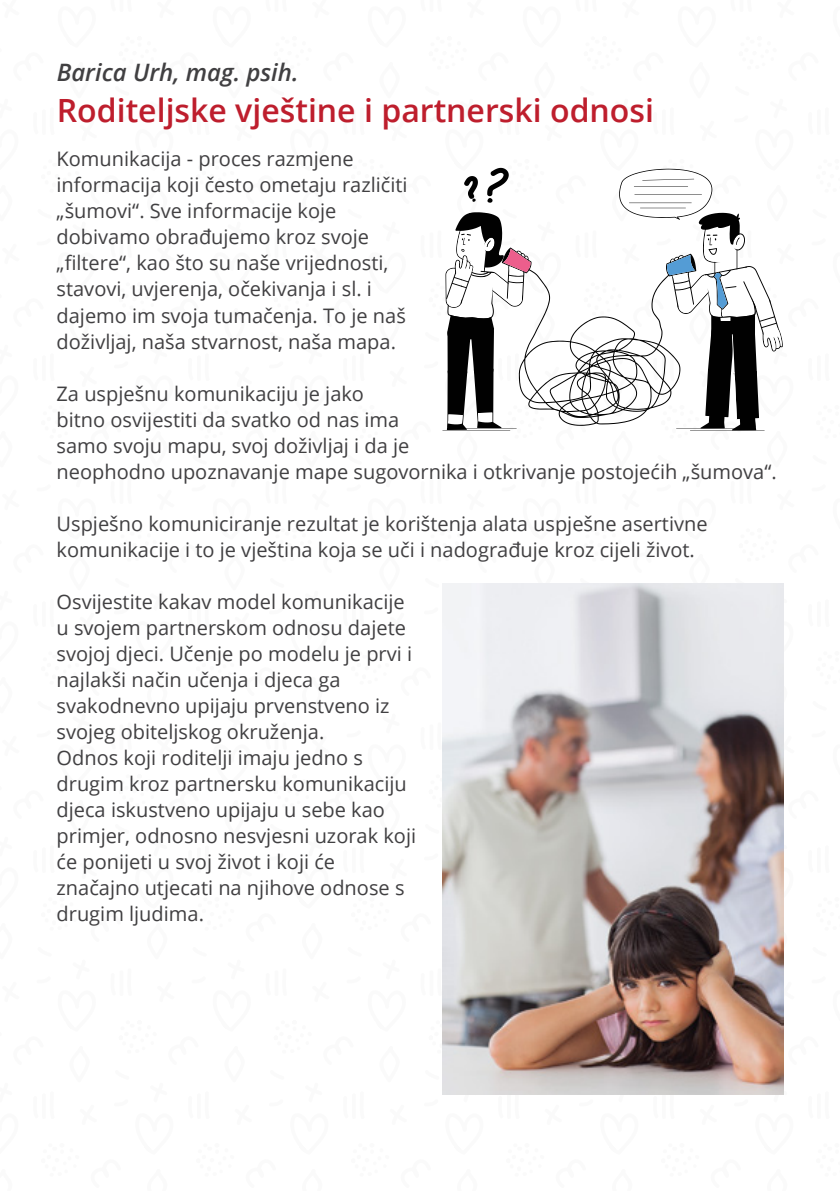
<style>
.page{position:relative;width:840px;height:1191px;background:#fff}
.page>*{position:absolute;margin:0;border:0;box-sizing:border-box;transform-origin:0 0}
.t1{font:600 32px "Open Sans";color:#be1e2d}
.t2{font:italic 600 24px "Open Sans";color:#414042}
.t3{font:20px/26px "Open Sans";color:#414042}
</style>
<div class="page">
<svg style="left:445px;top:168px;width:337px;height:262px"></svg>
<img style="left:442px;top:584px;width:340px;height:510px">
<p class="t2" style="left:57px;top:56px;width:243px">Barica Urh, mag. psih.</p>
<h1 class="t1" style="left:57px;top:88px;width:598px">Roditeljske vještine i partnerski odnosi</h1>
<p class="t3" style="left:56px;top:146px;width:352px">Komunikacija - proces razmjene informacija koji često ometaju različiti „šumovi“. Sve informacije koje dobivamo obrađujemo kroz svoje „filtere“, kao što su naše vrijednosti, stavovi, uvjerenja, očekivanja i sl. i dajemo im svoja tumačenja. To je naš doživljaj, naša stvarnost, naša mapa.</p>
<p class="t3" style="left:56px;top:380px;width:721px">Za uspješnu komunikaciju je jako<br>bitno osvijestiti da svatko od nas ima<br>samo svoju mapu, svoj doživljaj i da je<br>neophodno upoznavanje mape sugovornika i otkrivanje postojećih „šumova“.</p>
<p class="t3" style="left:56px;top:510px;width:652px">Uspješno komuniciranje rezultat je korištenja alata uspješne asertivne komunikacije i to je vještina koja se uči i nadograđuje kroz cijeli život.</p>
<p class="t3" style="left:56px;top:588px;width:361px">Osvijestite kakav model komunikacije u svojem partnerskom odnosu dajete svojoj djeci. Učenje po modelu je prvi i najlakši način učenja i djeca ga svakodnevno upijaju prvenstveno iz svojeg obiteljskog okruženja.<br>Odnos koji roditelji imaju jedno s drugim kroz partnersku komunikaciju djeca iskustveno upijaju u sebe kao primjer, odnosno nesvjesni uzorak koji će ponijeti u svoj život i koji će značajno utjecati na njihove odnose s drugim ljudima.</p>
</div>
